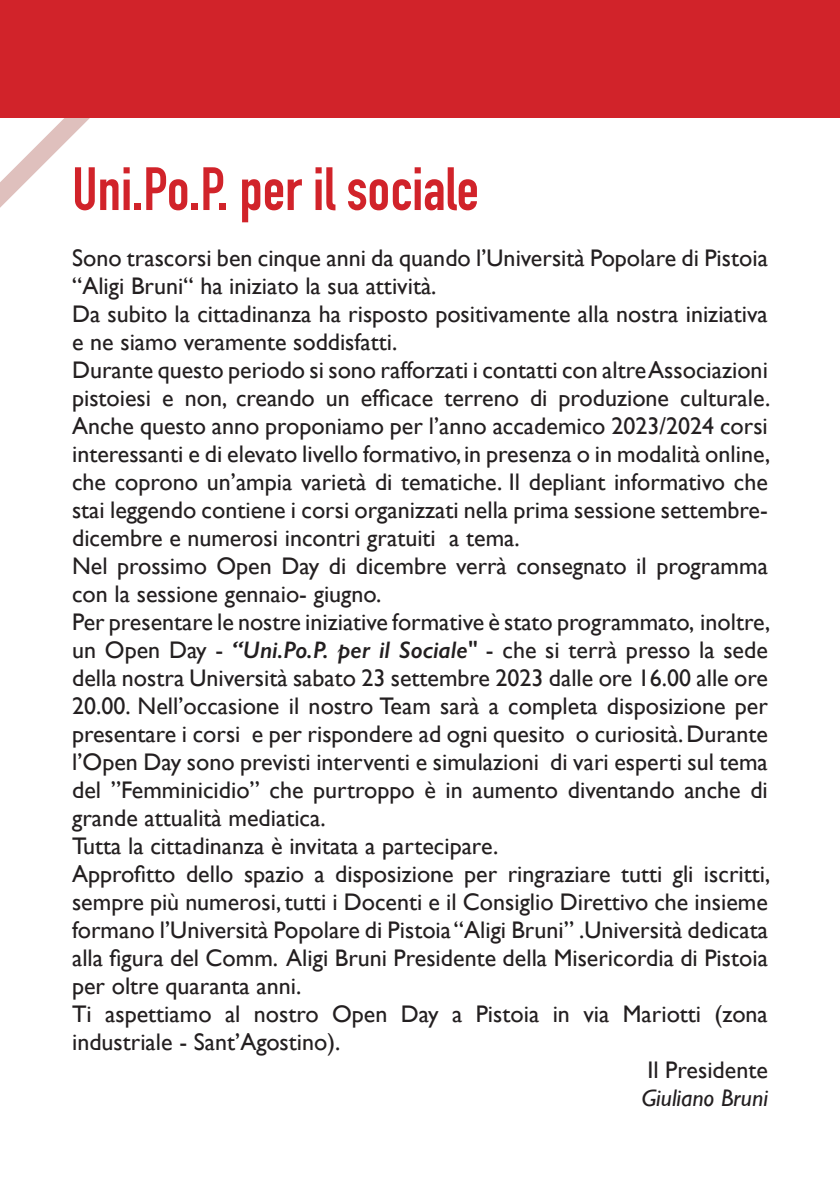
<style>
.page{position:relative;width:840px;height:1191px;background:#fff}
.page>*{position:absolute;margin:0;border:0;box-sizing:border-box;transform-origin:0 0}
.t1{font:700 60px "DIN Condensed";color:#d1232a}
.t2{font:24px/28px "Gill Sans";color:#231f20}
.t3{font:italic 24px "Gill Sans";color:#231f20}
.s1{font-weight:600;font-style:italic}
</style>
<div class="page">
<svg style="left:0;top:117px;width:208px;height:91px"></svg>
<div style="left:0;top:0;width:839px;height:117px;background:#d1232a"></div>
<p class="t1" style="left:72px;top:149px;width:408px">Uni.Po.P. per il sociale</p>
<p class="t2" style="left:72px;top:244px;width:697px">Sono trascorsi ben cinque anni da quando l’Università Popolare di Pistoia “Aligi Bruni“ ha iniziato la sua attività.</p>
<p class="t2" style="left:72px;top:300px;width:697px">Da subito la cittadinanza ha risposto positivamente alla nostra iniziativa e ne siamo veramente soddisfatti.</p>
<p class="t2" style="left:72px;top:356px;width:699px;text-align:justify">Durante questo periodo si sono rafforzati i contatti con altre Associazioni pistoiesi e non, creando un efficace terreno di produzione culturale.<br>Anche questo anno proponiamo per l’anno accademico 2023/2024 corsi interessanti e di elevato livello formativo, in presenza o in modalità online, che coprono un’ampia varietà di tematiche. Il depliant informativo che stai leggendo contiene i corsi organizzati nella prima sessione settembre&shy;dicembre e numerosi incontri gratuiti a tema.</p>
<p class="t2" style="left:72px;top:552px;width:697px">Nel prossimo Open Day di dicembre verrà consegnato il programma con la sessione gennaio- giugno.</p>
<p class="t2" style="left:72px;top:608px;width:699px;text-align:justify">Per presentare le nostre iniziative formative è stato programmato, inoltre, un Open Day - <span class="s1">“Uni.Po.P. per il Sociale"</span> - che si terrà presso la sede della nostra Università sabato 23 settembre 2023 dalle ore 16.00 alle ore 20.00. Nell’occasione il nostro Team sarà a completa disposizione per presentare i corsi e per rispondere ad ogni quesito o curiosità. Durante l’Open Day sono previsti interventi e simulazioni di vari esperti sul tema del ”Femminicidio” che purtroppo è in aumento diventando anche di grande attualità mediatica.</p>
<p class="t2" style="left:72px;top:832px;width:427px">Tutta la cittadinanza è invitata a partecipare.</p>
<p class="t2" style="left:72px;top:860px;width:699px;text-align:justify">Approfitto dello spazio a disposizione per ringraziare tutti gli iscritti, sempre più numerosi, tutti i Docenti e il Consiglio Direttivo che insieme formano l’Università Popolare di Pistoia “Aligi Bruni” .Università dedicata alla figura del Comm. Aligi Bruni Presidente della Misericordia di Pistoia per oltre quaranta anni.</p>
<p class="t2" style="left:72px;top:1000px;width:697px">Ti aspettiamo al nostro Open Day a Pistoia in via Mariotti (zona industriale - Sant’Agostino).</p>
<p class="t2" style="left:647px;top:1056px;width:122px">Il Presidente</p>
<p class="t3" style="left:641px;top:1084px;width:127px">Giuliano Bruni</p>
</div>
